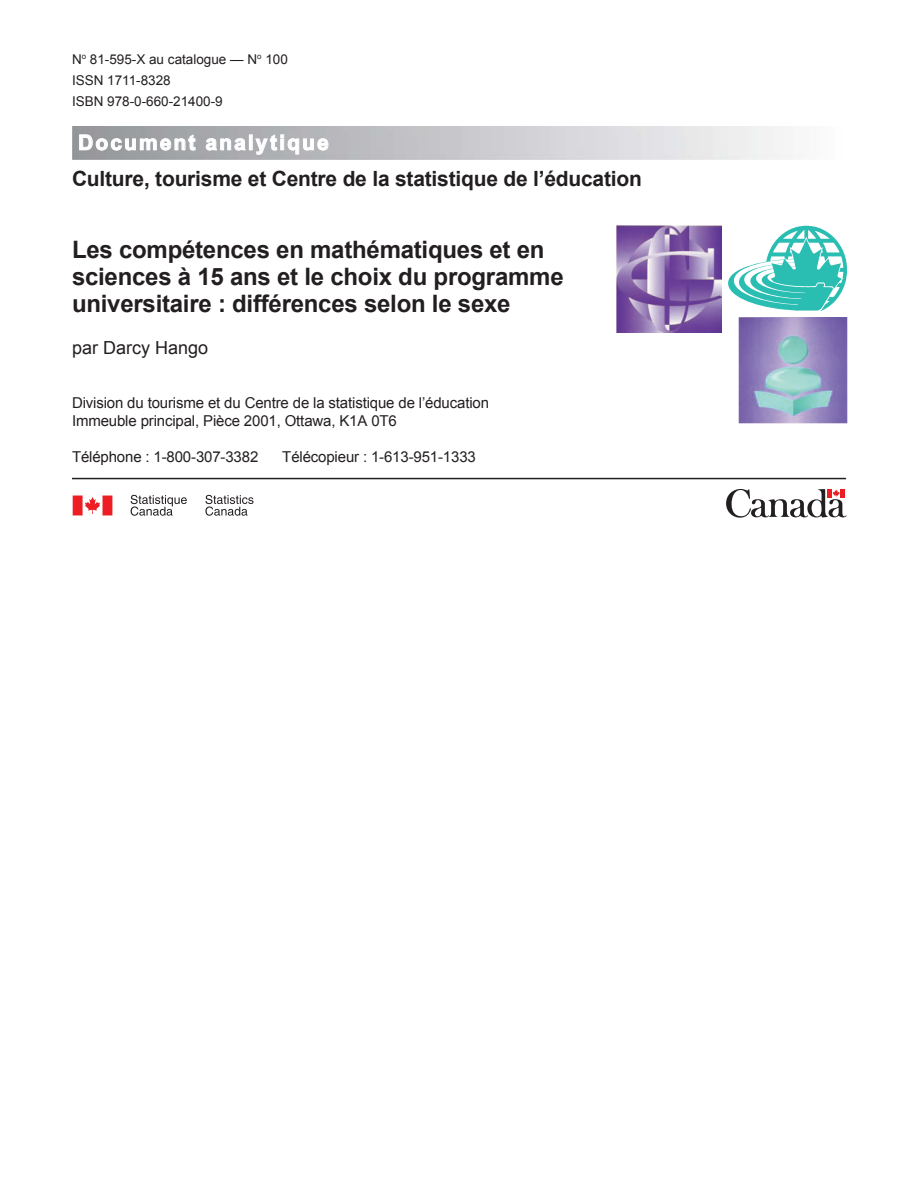
<style>
.page{position:relative;width:918px;height:1188px;background:#fff}
.page>*{position:absolute;margin:0;border:0;box-sizing:border-box;transform-origin:0 0}
.cover-title{font:700 24px/27px "Arial";letter-spacing:-.01em;color:#231f20}
.cover-series{font:700 21px "Arial";letter-spacing:-.01em;color:#231f20}
.t1{font:700 21px "Arial";letter-spacing:.1em;color:#fff}
.Author_cover_page{font:18px "Arial";color:#231f20}
.cover-by-division{font:15px "Arial";letter-spacing:-.01em;color:#231f20}
.cover-registration{font:13.5px "Arial";color:#231f20}
</style>
<div class="page">
<svg style="left:79px;top:134px;width:117px;height:17px;background:#b5b6b9"></svg>
<svg style="left:206px;top:138px;width:40px;height:13px"></svg>
<div style="left:249px;top:135px;width:3px;height:15px;border:1px solid #fff"></div>
<svg style="left:255px;top:134px;width:74px;height:21px;background:#c1c2c5"></svg>
<img style="left:739px;top:317px;width:108px;height:107px">
<img style="left:617px;top:226px;width:105px;height:106px">
<svg style="left:728px;top:226px;width:119px;height:85px"></svg>
<hr style="left:72px;top:478px;width:774px;height:1px;background:#231f20">
<svg style="left:726px;top:489px;width:121px;height:29px"></svg>
<svg style="left:73px;top:496px;width:39px;height:19px"></svg>
<svg style="left:205px;top:495px;width:49px;height:21px"></svg>
<svg style="left:131px;top:495px;width:56px;height:21px"></svg>
<p class="cover-registration" style="left:72px;top:50px;width:217px">N<sup>o</sup> 81‑595‑X au catalogue — N<sup>o</sup> 100</p>
<p class="cover-registration" style="left:72px;top:71px;width:100px">ISSN 1711-8328</p>
<p class="cover-registration" style="left:72px;top:92px;width:152px">ISBN 978-0-660-21400-9</p>
<p class="t1" style="left:78px;top:128px;width:252px">Document analytique</p>
<p class="cover-series" style="left:72px;top:164px;width:571px">Culture, tourisme et Centre de la statistique de l’éducation</p>
<p class="cover-title" style="left:72px;top:237px;width:493px">Les compétences en mathématiques et en sciences à 15 ans et le choix du programme universitaire : différences selon le sexe</p>
<p class="Author_cover_page" style="left:72px;top:336px;width:138px">par Darcy Hango</p>
<p class="cover-by-division" style="left:72px;top:393px;width:419px">Division du tourisme et du Centre de la statistique de l’éducation</p>
<p class="cover-by-division" style="left:72px;top:411px;width:326px">Immeuble principal, Pièce 2001, Ottawa, K1A 0T6</p>
<p class="cover-by-division" style="left:72px;top:447px;width:188px">Téléphone : 1-800-307-3382</p>
<p class="cover-by-division" style="left:282px;top:447px;width:195px">Télécopieur : 1-613-951-1333</p>
</div>
